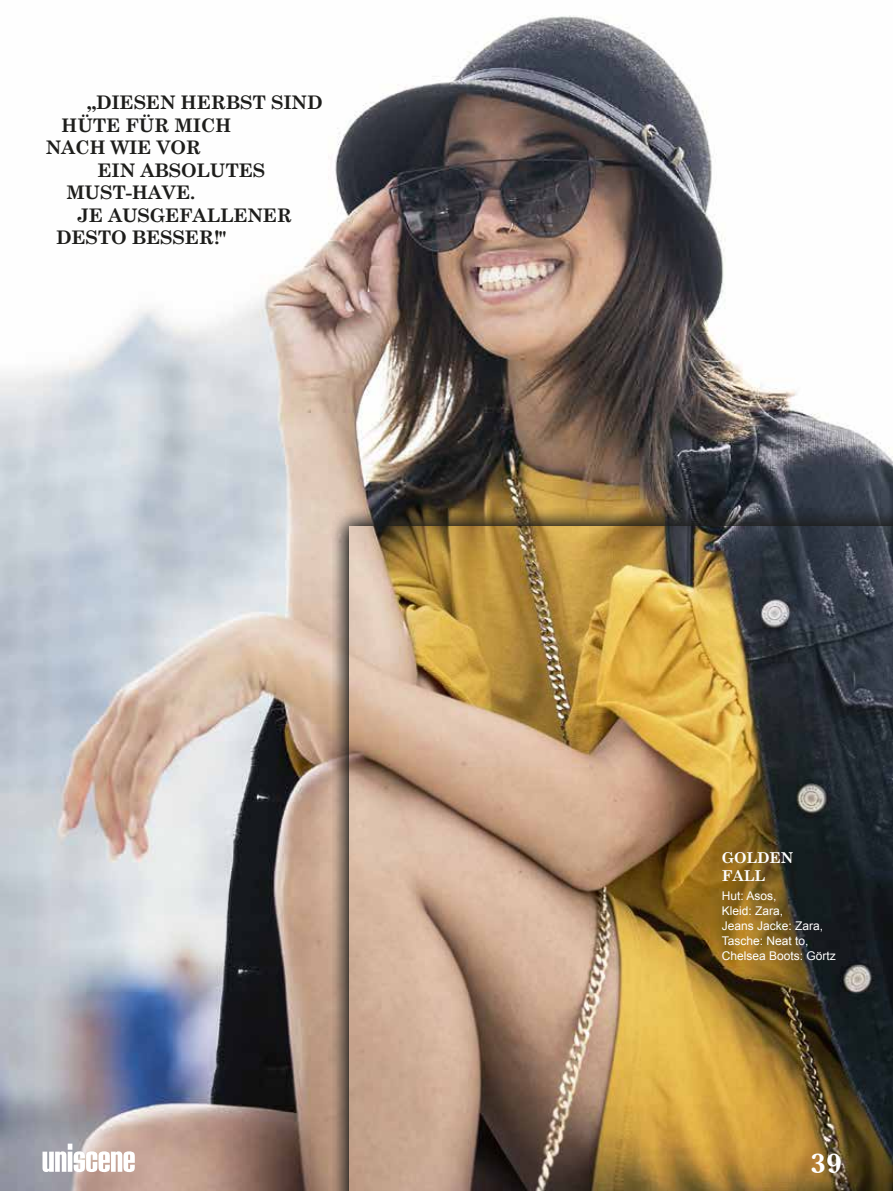
<style>
.page{position:relative;width:893px;height:1191px;background:#fff}
.page>*{position:absolute;margin:0;border:0;box-sizing:border-box;transform-origin:0 0}
.t1{font:700 27px "Romana BT";color:#fff}
.t2{font:700 18.75px "Century Schoolbook";letter-spacing:-.01em;color:#1d1d1b}
.t3{font:700 15px/18px "Century Schoolbook";letter-spacing:-.01em;color:#fff}
.t4{font:12px/15px "Arial";color:#fff}
</style>
<div class="page">
<img style="left:0;top:15px;width:893px;height:1176px">
<img style="left:330px;top:508px;width:563px;height:683px">
<svg style="left:43px;top:1143px;width:92px;height:29px"></svg>
<div style="left:28px;top:76px;width:312px;height:188px;background:#fff"></div>
<p class="t2" style="left:87px;top:91px;width:237px">„DIESEN HERBST SIND</p>
<p class="t2" style="left:61px;top:114px;width:172px">HÜTE FÜR MICH</p>
<p class="t2" style="left:46px;top:136px;width:157px">NACH WIE VOR</p>
<p class="t2" style="left:98px;top:159px;width:169px">EIN ABSOLUTES</p>
<p class="t2" style="left:66px;top:181px;width:130px">MUST-HAVE.</p>
<p class="t2" style="left:77px;top:204px;width:217px">JE AUSGEFALLENER</p>
<p class="t2" style="left:56px;top:226px;width:171px">DESTO BESSER!"</p>
<p class="t3" style="left:722px;top:848px;width:73px">GOLDEN<br>FALL</p>
<p class="t4" style="left:722px;top:888px;width:116px">Hut: Asos,<br>Kleid: Zara,<br>Jeans Jacke: Zara,<br>Tasche: Neat to,<br>Chelsea Boots: Görtz</p>
<h1 class="t1" style="left:811px;top:1146px;width:33px">39</h1>
</div>
